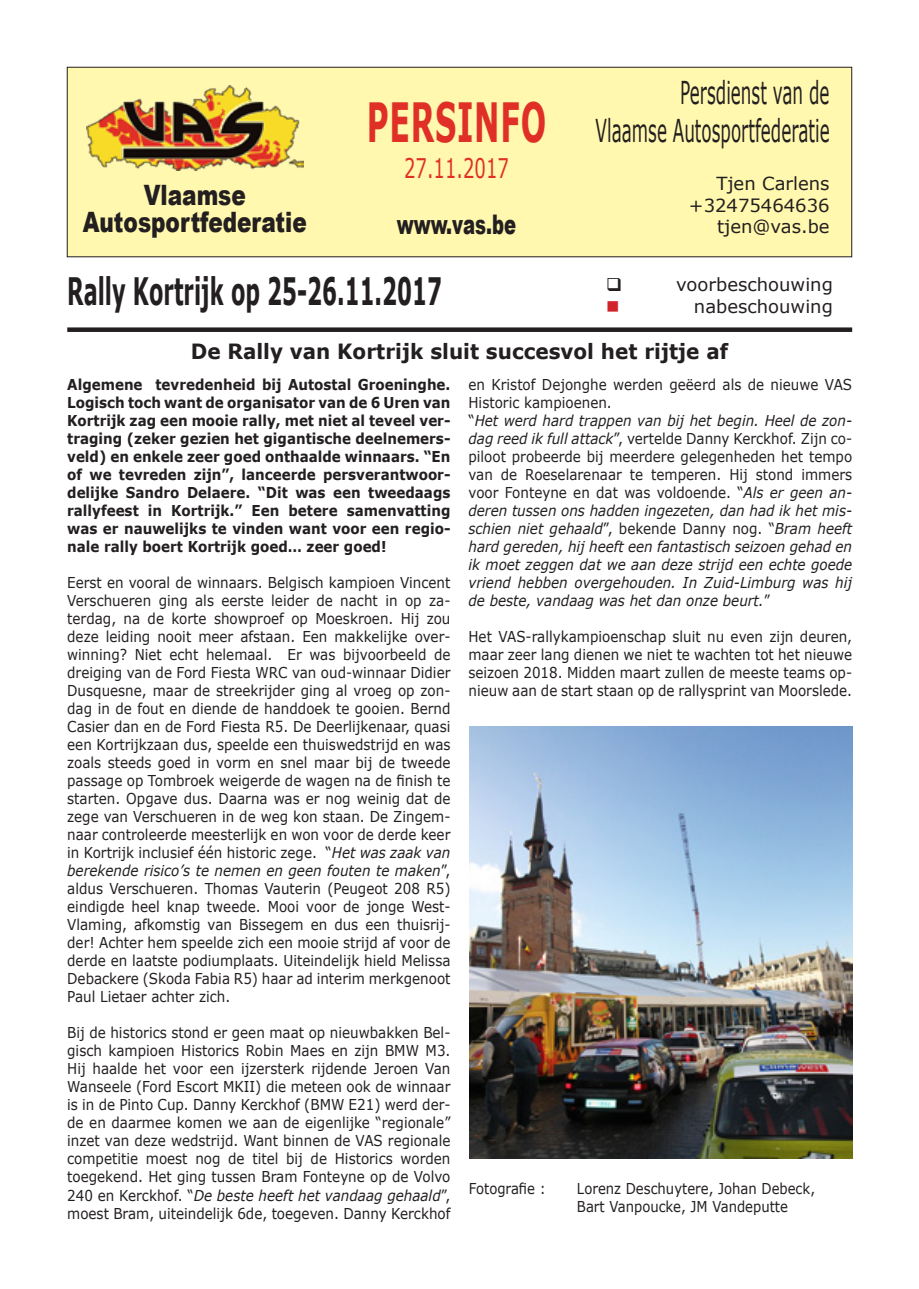
<style>
.page{position:relative;width:919px;height:1289px;background:#fff}
.page>*{position:absolute;margin:0;border:0;box-sizing:border-box;transform-origin:0 0}
.t1{font:700 54px "Verdana";letter-spacing:.025em;color:#df2f27;scale:.56 1}
.t2{font:700 37.8px "Verdana";color:#231f20;scale:.56 1}
.t3{font:31.5px "Verdana";color:#231f20;scale:.53 1}
.t4{font:900 28.05px "Arial";color:#231f20;scale:.77 1}
.t5{font:900 27px "Arial";color:#231f20;scale:.67 1}
.t6{font:27px "Verdana";color:#df2f27;scale:.67 1}
.t7{font:700 21px "Verdana";color:#231f20;scale:.95 1}
.t8{font:18px "Verdana";color:#231f20}
.t9{font:18px "Wingdings";color:#d1232a}
.t10{font:15px/18px "Verdana";color:#231f20;text-align:justify;scale:.9 1}
.t11{font:italic 15px/18px "Verdana";color:#231f20;text-align:justify;scale:.9 1}
.t12{font:700 15px/18px "Verdana";color:#231f20;text-align:justify;scale:.9 1}
.t13{font:15px "Verdana";color:#231f20;scale:.88 1}
.s1{font-style:normal}
.s2{font-style:italic}
</style>
<div class="page">
<div style="left:67px;top:67px;width:784px;height:190px;background:#fff8ae"></div>
<div style="left:67px;top:67px;width:785px;height:190px;border:1px solid #231f20"></div>
<img style="left:86px;top:86px;width:218px;height:84px">
<div style="left:67px;top:327px;width:785px;height:5px;background:#231f20"></div>
<img style="left:469px;top:727px;width:383px;height:431px">
<p class="t1" style="left:367px;top:88px;width:322px">PERSINFO</p>
<p class="t6" style="left:404px;top:150px;width:158px">27.11.2017</p>
<p class="t4" style="left:144px;top:175px;width:134px">Vlaamse</p>
<p class="t4" style="left:83px;top:202px;width:292px">Autosportfederatie</p>
<p class="t5" style="left:397px;top:205px;width:180px">www.vas.be</p>
<p class="t3" style="left:680px;top:73px;width:283px">Persdienst van de</p>
<p class="t3" style="left:595px;top:110px;width:443px">Vlaamse Autosportfederatie</p>
<p class="t8" style="left:716px;top:172px;width:115px">Tjen Carlens</p>
<p class="t8" style="left:689px;top:193px;width:142px">+32475464636</p>
<p class="t8" style="left:717px;top:215px;width:114px">tjen@vas.be</p>
<p class="t2" style="left:67px;top:267px;width:670px">Rally Kortrijk op 25-26.11.2017</p>
<p class="t8" style="left:676px;top:273px;width:158px">voorbeschouwing</p>
<p class="t9" style="left:606px;top:297px;width:15px">■</p>
<p class="t8" style="left:694px;top:295px;width:140px">nabeschouwing</p>
<p class="t7" style="left:191px;top:337px;width:567px">De Rally van Kortrijk sluit succesvol het rijtje af</p>
<p class="t10" style="left:468px;top:375px;width:428px">en Kristof Dejonghe werden geëerd als de nieuwe VAS<br>Historic kampioenen.</p>
<p class="t11" style="left:468px;top:411px;width:428px"><span class="s1">“</span>Het werd hard trappen van bij het begin. Heel de zon&shy;dag reed ik full attack<span class="s1">”, vertelde Danny Kerckhof. Zijn co&shy;piloot probeerde bij meerdere gelegenheden het tempo van de Roeselarenaar te temperen. Hij stond immers voor Fonteyne en dat was voldoende. “</span>Als er geen an&shy;deren tussen ons hadden ingezeten, dan had ik het mis&shy;schien niet gehaald<span class="s1">”, bekende Danny nog. “</span>Bram heeft hard gereden, hij heeft een fantastisch seizoen gehad en ik moet zeggen dat we aan deze strijd een echte goede vriend hebben overgehouden. In Zuid-Limburg was hij de beste, vandaag was het dan onze beurt.<span class="s1">”</span></p>
<p class="t10" style="left:468px;top:627px;width:428px">Het VAS-rallykampioenschap sluit nu even zijn deuren, maar zeer lang dienen we niet te wachten tot het nieuwe seizoen 2018. Midden maart zullen de meeste teams op&shy;nieuw aan de start staan op de rallysprint van Moorslede.</p>
<p class="t12" style="left:67px;top:375px;width:427px">Algemene tevredenheid bij Autostal Groeninghe.<br>Logisch toch want de organisator van de 6 Uren van Kortrijk zag een mooie rally, met niet al teveel ver&shy;traging (zeker gezien het gigantische deelnemers&shy;veld) en enkele zeer goed onthaalde winnaars. “En of we tevreden zijn”, lanceerde persverantwoor&shy;delijke Sandro Delaere. “Dit was een tweedaags rallyfeest in Kortrijk.” Een betere samenvatting was er nauwelijks te vinden want voor een regio&shy;nale rally boert Kortrijk goed… zeer goed!</p>
<p class="t10" style="left:67px;top:573px;width:427px">Eerst en vooral de winnaars. Belgisch kampioen Vincent Verschueren ging als eerste leider de nacht in op za&shy;terdag, na de korte showproef op Moeskroen. Hij zou deze leiding nooit meer afstaan. Een makkelijke over&shy;winning? Niet echt helemaal. Er was bijvoorbeeld de dreiging van de Ford Fiesta WRC van oud-winnaar Didier Dusquesne, maar de streekrijder ging al vroeg op zon&shy;dag in de fout en diende de handdoek te gooien. Bernd Casier dan en de Ford Fiesta R5. De Deerlijkenaar, quasi een Kortrijkzaan dus, speelde een thuiswedstrijd en was zoals steeds goed in vorm en snel maar bij de tweede passage op Tombroek weigerde de wagen na de finish te starten. Opgave dus. Daarna was er nog weinig dat de zege van Verschueren in de weg kon staan. De Zingem&shy;naar controleerde meesterlijk en won voor de derde keer in Kortrijk inclusief één historic zege. “<span class="s2">Het was zaak van berekende risico’s te nemen en geen fouten te maken</span>”, aldus Verschueren. Thomas Vauterin (Peugeot 208 R5) eindigde heel knap tweede. Mooi voor de jonge West-Vlaming, afkomstig van Bissegem en dus een thuisrij&shy;der! Achter hem speelde zich een mooie strijd af voor de derde en laatste podiumplaats. Uiteindelijk hield Melissa Debackere (Skoda Fabia R5) haar ad interim merkgenoot Paul Lietaer achter zich.</p>
<p class="t10" style="left:67px;top:1023px;width:427px">Bij de historics stond er geen maat op nieuwbakken Bel&shy;gisch kampioen Historics Robin Maes en zijn BMW M3.<br>Hij haalde het voor een ijzersterk rijdende Jeroen Van Wanseele (Ford Escort MKII) die meteen ook de winnaar is in de Pinto Cup. Danny Kerckhof (BMW E21) werd der&shy;de en daarmee komen we aan de eigenlijke “regionale” inzet van deze wedstrijd. Want binnen de VAS regionale competitie moest nog de titel bij de Historics worden toegekend. Het ging tussen Bram Fonteyne op de Volvo 240 en Kerckhof. “<span class="s2">De beste heeft het vandaag gehaald</span>”, moest Bram, uiteindelijk 6de, toegeven. Danny Kerckhof</p>
<p class="t13" style="left:469px;top:1179px;width:89px">Fotografie :</p>
<p class="t13" style="left:577px;top:1179px;width:272px">Lorenz Deschuytere, Johan Debeck,</p>
<p class="t13" style="left:577px;top:1197px;width:241px">Bart Vanpoucke, JM Vandeputte</p>
</div>
